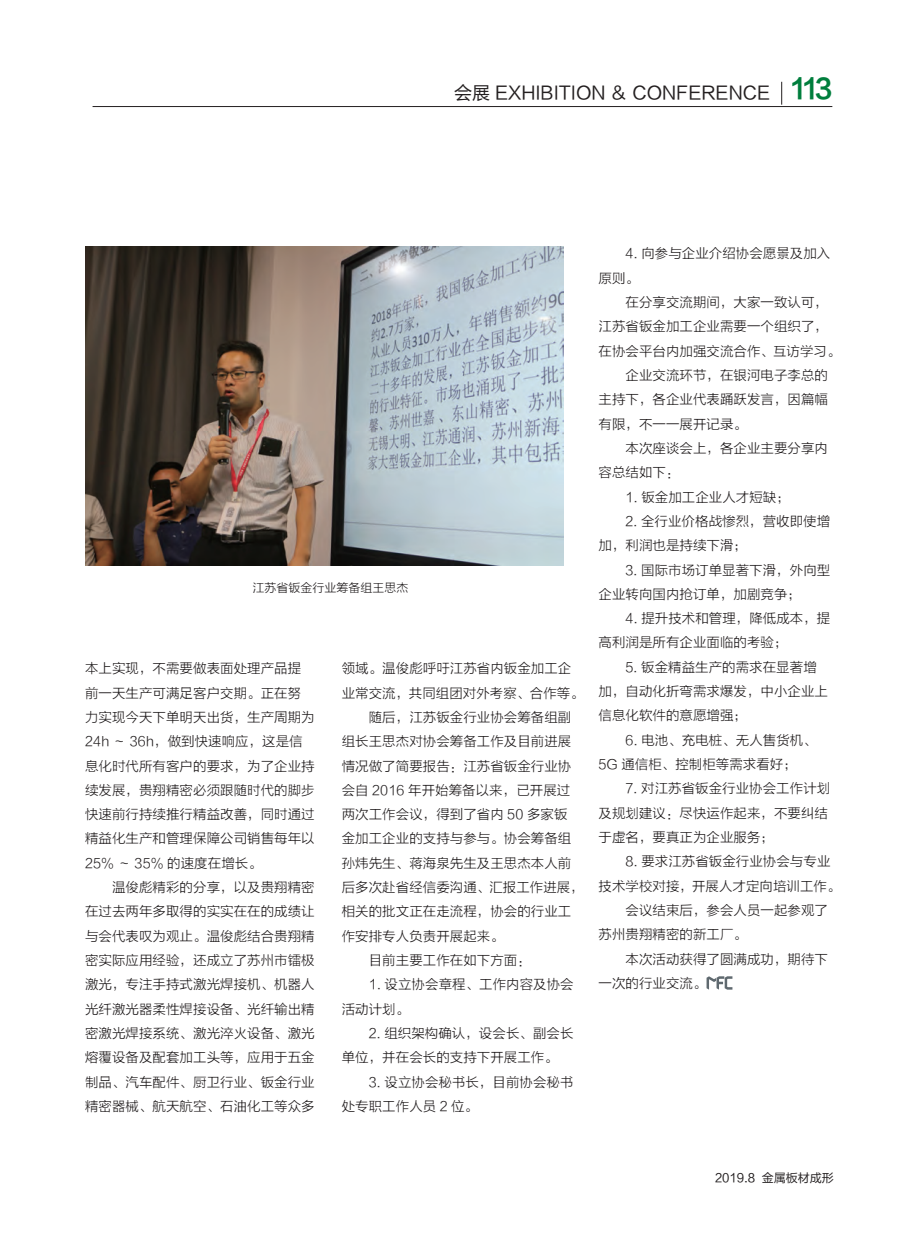
<style>
.page{position:relative;width:919px;height:1238px;background:#fff}
.page>*{position:absolute;margin:0;border:0;box-sizing:border-box;transform-origin:0 0}
.t1{font:18px "FZLTHK GBK1 0";color:#231f20}
.t2{font:13.5px/24.3px "FZLTXHK";color:#231f20}
.t3{font:12px "FZLTXHK";color:#231f20}
.t4{font:12px "FZLTHK GBK1 0";color:#231f20}
.s1{font-family:"FZLTCHJW GB1 0";font-size:27px;color:#007e3d}
</style>
<div class="page">
<hr style="left:93px;top:106px;width:739px;height:1px;background:#231f20">
<svg style="left:781px;top:82px;width:1px;height:23px"></svg>
<svg style="left:706px;top:976px;width:26px;height:13px"></svg>
<img style="left:85px;top:247px;width:478px;height:318px">
<h1 class="t1" style="left:454px;top:83px;width:380px">会展 EXHIBITION ＆ CONFERENCE <span class="s1">113</span></h1>
<p class="t3" style="left:252px;top:581px;width:157px">江苏省钣金行业筹备组王思杰</p>
<p class="t2" style="left:85px;top:656px;width:231px">本上实现，不需要做表面处理产品提前一天生产可满足客户交期。正在努力实现今天下单明天出货，生产周期为<br>24h ～ 36h，做到快速响应，这是信息化时代所有客户的要求，为了企业持续发展，贵翔精密必须跟随时代的脚步快速前行持续推行精益改善，同时通过精益化生产和管理保障公司销售每年以<br>25% ～ 35% 的速度在增长。</p>
<p class="t2" style="left:85px;top:875px;width:231px;text-align:justify;text-indent:27px">温俊彪精彩的分享，以及贵翔精密在过去两年多取得的实实在在的成绩让与会代表叹为观止。温俊彪结合贵翔精密实际应用经验，还成立了苏州市镭极激光，专注手持式激光焊接机、机器人光纤激光器柔性焊接设备、光纤输出精密激光焊接系统、激光淬火设备、激光熔覆设备及配套加工头等，应用于五金制品、汽车配件、厨卫行业、钣金行业精密器械、航天航空、石油化工等众多</p>
<p class="t2" style="left:342px;top:656px;width:231px">领域。温俊彪呼吁江苏省内钣金加工企</p>
<p class="t2" style="left:342px;top:681px;width:244px">业常交流，共同组团对外考察、合作等。</p>
<p class="t2" style="left:369px;top:705px;width:204px">随后，江苏钣金行业协会筹备组副</p>
<p class="t2" style="left:342px;top:729px;width:231px">组长王思杰对协会筹备工作及目前进展</p>
<p class="t2" style="left:342px;top:754px;width:231px">情况做了简要报告：江苏省钣金行业协</p>
<p class="t2" style="left:342px;top:778px;width:230px">会自 2016 年开始筹备以来，已开展过</p>
<p class="t2" style="left:342px;top:802px;width:227px">两次工作会议，得到了省内 50 多家钣</p>
<p class="t2" style="left:342px;top:826px;width:231px">金加工企业的支持与参与。协会筹备组</p>
<p class="t2" style="left:342px;top:851px;width:231px">孙炜先生、蒋海泉先生及王思杰本人前</p>
<p class="t2" style="left:342px;top:875px;width:244px">后多次赴省经信委沟通、汇报工作进展，</p>
<p class="t2" style="left:342px;top:899px;width:231px">相关的批文正在走流程，协会的行业工</p>
<p class="t2" style="left:342px;top:924px;width:163px">作安排专人负责开展起来。</p>
<p class="t2" style="left:369px;top:948px;width:163px">目前主要工作在如下方面：</p>
<p class="t2" style="left:342px;top:972px;width:233px;text-indent:27px">1. 设立协会章程、工作内容及协会活动计划。</p>
<p class="t2" style="left:342px;top:1021px;width:233px;text-indent:27px">2. 组织架构确认，设会长、副会长单位，并在会长的支持下开展工作。</p>
<p class="t2" style="left:342px;top:1069px;width:233px;text-indent:27px">3. 设立协会秘书长，目前协会秘书处专职工作人员 2 位。</p>
<p class="t2" style="left:598px;top:242px;width:233px;text-indent:27px">4. 向参与企业介绍协会愿景及加入原则。</p>
<p class="t2" style="left:625px;top:290px;width:204px">在分享交流期间，大家一致认可，</p>
<p class="t2" style="left:598px;top:315px;width:231px">江苏省钣金加工企业需要一个组织了，</p>
<p class="t2" style="left:598px;top:339px;width:244px">在协会平台内加强交流合作、互访学习。</p>
<p class="t2" style="left:625px;top:363px;width:204px">企业交流环节，在银河电子李总的</p>
<p class="t2" style="left:598px;top:388px;width:231px">主持下，各企业代表踊跃发言，因篇幅</p>
<p class="t2" style="left:598px;top:412px;width:150px">有限，不一一展开记录。</p>
<p class="t2" style="left:625px;top:436px;width:204px">本次座谈会上，各企业主要分享内</p>
<p class="t2" style="left:598px;top:460px;width:82px">容总结如下：</p>
<p class="t2" style="left:625px;top:485px;width:166px">1. 钣金加工企业人才短缺；</p>
<p class="t2" style="left:598px;top:509px;width:233px;text-indent:27px">2. 全行业价格战惨烈，营收即使增加，利润也是持续下滑；</p>
<p class="t2" style="left:598px;top:558px;width:233px;text-indent:27px">3. 国际市场订单显著下滑，外向型企业转向国内抢订单，加剧竞争；</p>
<p class="t2" style="left:598px;top:606px;width:233px;text-indent:27px">4. 提升技术和管理，降低成本，提高利润是所有企业面临的考验；</p>
<p class="t2" style="left:598px;top:655px;width:231px;text-indent:27px">5. 钣金精益生产的需求在显著增加，自动化折弯需求爆发，中小企业上信息化软件的意愿增强；</p>
<p class="t2" style="left:598px;top:728px;width:220px;text-indent:27px">6. 电池、充电桩、无人售货机、<br>5G 通信柜、控制柜等需求看好；</p>
<p class="t2" style="left:598px;top:776px;width:233px;text-indent:27px">7. 对江苏省钣金行业协会工作计划及规划建议：尽快运作起来，不要纠结于虚名，要真正为企业服务；</p>
<p class="t2" style="left:625px;top:849px;width:206px">8. 要求江苏省钣金行业协会与专业</p>
<p class="t2" style="left:598px;top:874px;width:244px">技术学校对接，开展人才定向培训工作。</p>
<p class="t2" style="left:625px;top:898px;width:204px">会议结束后，参会人员一起参观了</p>
<p class="t2" style="left:598px;top:922px;width:150px">苏州贵翔精密的新工厂。</p>
<p class="t2" style="left:625px;top:946px;width:204px">本次活动获得了圆满成功，期待下</p>
<p class="t2" style="left:598px;top:971px;width:109px">一次的行业交流。</p>
<p class="t4" style="left:715px;top:1171px;width:120px">2019.8 金属板材成形</p>
</div>
